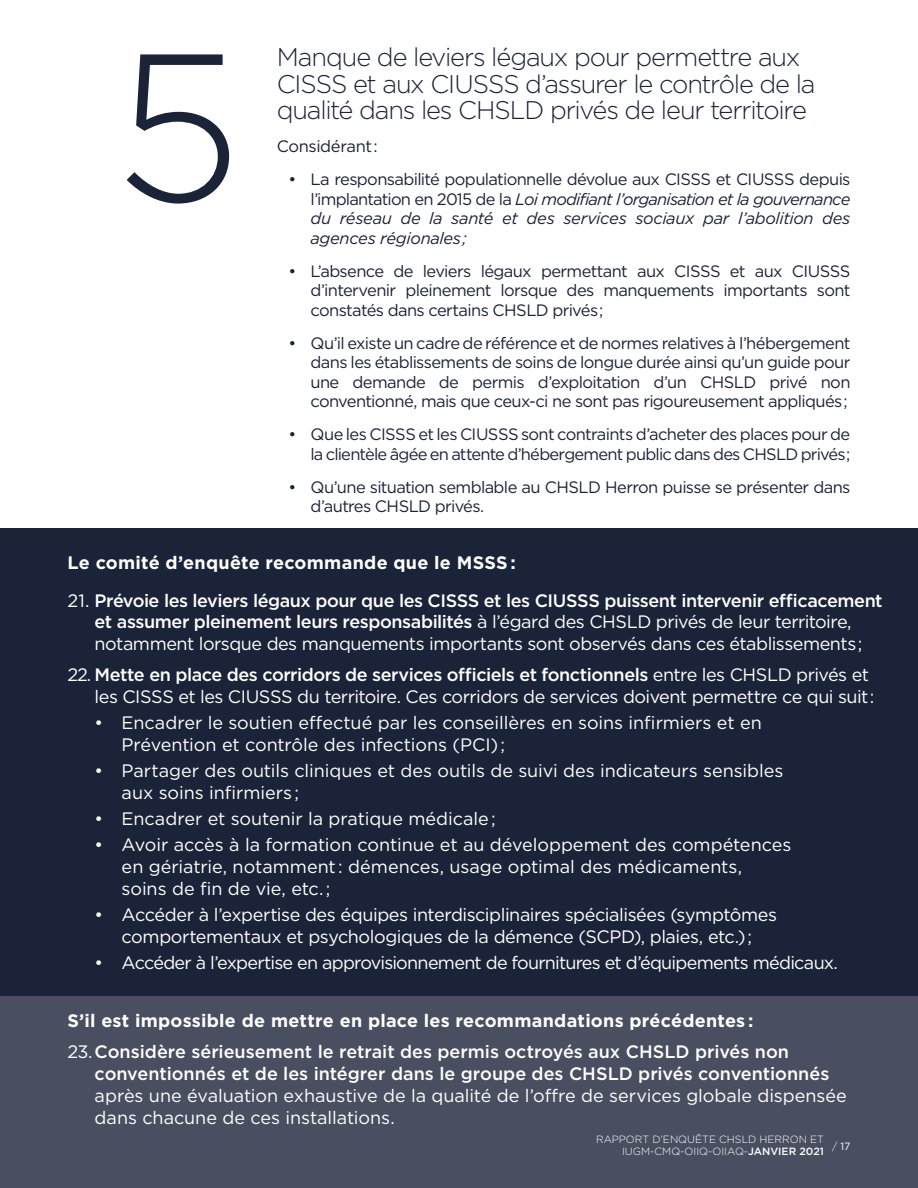
<style>
.page{position:relative;width:918px;height:1188px;background:#fff}
.page>*{position:absolute;margin:0;border:0;box-sizing:border-box;transform-origin:0 0}
.Titre_1{font:300 209.4px "Gotham";color:#1b2338}
.TITRE_3{font:300 25.5px/26.8px "Gotham";letter-spacing:-.045em;color:#1b2338}
.PUCE{font:18px/21.8px "Gotham";letter-spacing:-.015em;color:#fff}
.PUCE-2{font:500 18px/22px "Gotham";color:#fff}
.PUCE-3{font:500 18px/21.8px "Gotham";letter-spacing:-.02em;color:#fff;text-align:center}
.PUCE-4{font:700 18px "Gotham";letter-spacing:.015em;color:#fff}
.PUCE-5{font:18px "Gotham";letter-spacing:-.04em;color:#fff}
.TEXTE_COURANT{font:16.5px/19.5px "Gotham";letter-spacing:-.04em;color:#1b2338;text-align:justify}
.t1{font:italic 16.5px/19.5px "Gotham";letter-spacing:-.02em;color:#1b2338;text-align:justify}
.TEXTE_COURANT-2{font:16.5px "Gotham";letter-spacing:-.02em;color:#1b2338}
.t2{font:300 10.5px/12px "Gotham";color:#fff;text-align:right}
.t3{font:10.5px "Gotham";color:#fff}
.s1{font-style:normal}
.s2{font-weight:400}
.s3{font-weight:500}
.s4{font-weight:300}
</style>
<div class="page">
<div style="left:0;top:986px;width:918px;height:202px;background:#494f60"></div>
<div style="left:0;top:529px;width:918px;height:467px;background:#1b2338"></div>
<p class="Titre_1" style="left:115px;top:-5px;width:128px">5</p>
<p class="TITRE_3" style="left:277px;top:43px;width:540px">Manque de leviers légaux pour permettre aux<br>CISSS et aux CIUSSS d’assurer le contrôle de la qualité dans les CHSLD privés de leur territoire</p>
<p class="TEXTE_COURANT-2" style="left:277px;top:136px;width:102px">Considérant :</p>
<p class="t1" style="left:310px;top:170px;width:542px;text-indent:-22px"><span class="s1">• La responsabilité populationnelle dévolue aux CISSS et CIUSSS depuis l’implantation en 2015 de la</span> Loi modifiant l’organisation et la gouvernance du réseau de la santé et des services sociaux par l’abolition des agences régionales;</p>
<p class="TEXTE_COURANT" style="left:310px;top:261px;width:542px;text-indent:-22px">• L’absence de leviers légaux permettant aux CISSS et aux CIUSSS d’intervenir pleinement lorsque des manquements importants sont constatés dans certains CHSLD privés ;</p>
<p class="TEXTE_COURANT" style="left:310px;top:333px;width:542px;text-indent:-22px">• Qu’il existe un cadre de référence et de normes relatives à l’hébergement dans les établissements de soins de longue durée ainsi qu’un guide pour une demande de permis d’exploitation d’un CHSLD privé non conventionné, mais que ceux-ci ne sont pas rigoureusement appliqués ;</p>
<p class="TEXTE_COURANT" style="left:289px;top:425px;width:563px;text-align:right">• Que les CISSS et les CIUSSS sont contraints d’acheter des places pour de la clientèle âgée en attente d’hébergement public dans des CHSLD privés ;</p>
<p class="TEXTE_COURANT" style="left:310px;top:477px;width:541px;text-indent:-22px">• Qu’une situation semblable au CHSLD Herron puisse se présenter dans d’autres CHSLD privés.</p>
<p class="PUCE-4" style="left:68px;top:551px;width:450px">Le comité d’enquête recommande que le MSSS :</p>
<p class="PUCE-3" style="left:68px;top:589px;width:817px"><span class="s2">21.</span> Prévoie les leviers légaux pour que les CISSS et les CIUSSS puissent intervenir efficacement et assumer pleinement leurs responsabilités <span class="s2">à l’égard des CHSLD privés de leur territoire, notamment lorsque des manquements importants sont observés dans ces établissements ;</span></p>
<p class="PUCE" style="left:95px;top:663px;width:781px;text-indent:-27px">22. <span class="s3">Mette en place des corridors de services officiels et fonctionnels</span> entre les CHSLD privés et les CISSS et les CIUSSS du territoire. Ces corridors de services doivent permettre ce qui suit :</p>
<p class="PUCE" style="left:122px;top:711px;width:642px;text-indent:-27px">• Encadrer le soutien effectué par les conseillères en soins infirmiers et en<br>Prévention et contrôle des infections (PCI) ;</p>
<p class="PUCE" style="left:122px;top:759px;width:663px;text-indent:-27px">• Partager des outils cliniques et des outils de suivi des indicateurs sensibles aux soins infirmiers ;</p>
<p class="PUCE" style="left:95px;top:808px;width:403px">• Encadrer et soutenir la pratique médicale ;</p>
<p class="PUCE" style="left:122px;top:834px;width:671px;text-indent:-27px">• Avoir accès à la formation continue et au développement des compétences en gériatrie, notamment : démences, usage optimal des médicaments, soins de fin de vie, etc. ;</p>
<p class="PUCE" style="left:95px;top:904px;width:684px;text-align:center">• Accéder à l’expertise des équipes interdisciplinaires spécialisées (symptômes comportementaux et psychologiques de la démence (SCPD), plaies, etc.) ;</p>
<p class="PUCE-5" style="left:95px;top:952px;width:745px">• Accéder à l’expertise en approvisionnement de fournitures et d’équipements médicaux.</p>
<p class="PUCE-4" style="left:68px;top:1009px;width:687px">S’il est impossible de mettre en place les recommandations précédentes :</p>
<p class="PUCE-2" style="left:95px;top:1040px;width:754px;text-indent:-27px"><span class="s2">23.</span>Considère sérieusement le retrait des permis octroyés aux CHSLD privés non conventionnés et de les intégrer dans le groupe des CHSLD privés conventionnés <span class="s2">après une évaluation exhaustive de la qualité de l’offre de services globale dispensée dans chacune de ces installations.</span></p>
<p class="t2" style="left:596px;top:1133px;width:229px">RAPPORT D’ENQUÊTE CHSLD HERRON ET<br>IUGM-CMQ-OIIQ-OIIAQ-<span class="s3">JANVIER 2021</span></p>
<p class="t3" style="left:832px;top:1140px;width:20px"><span class="s4">/</span> 17</p>
</div>
